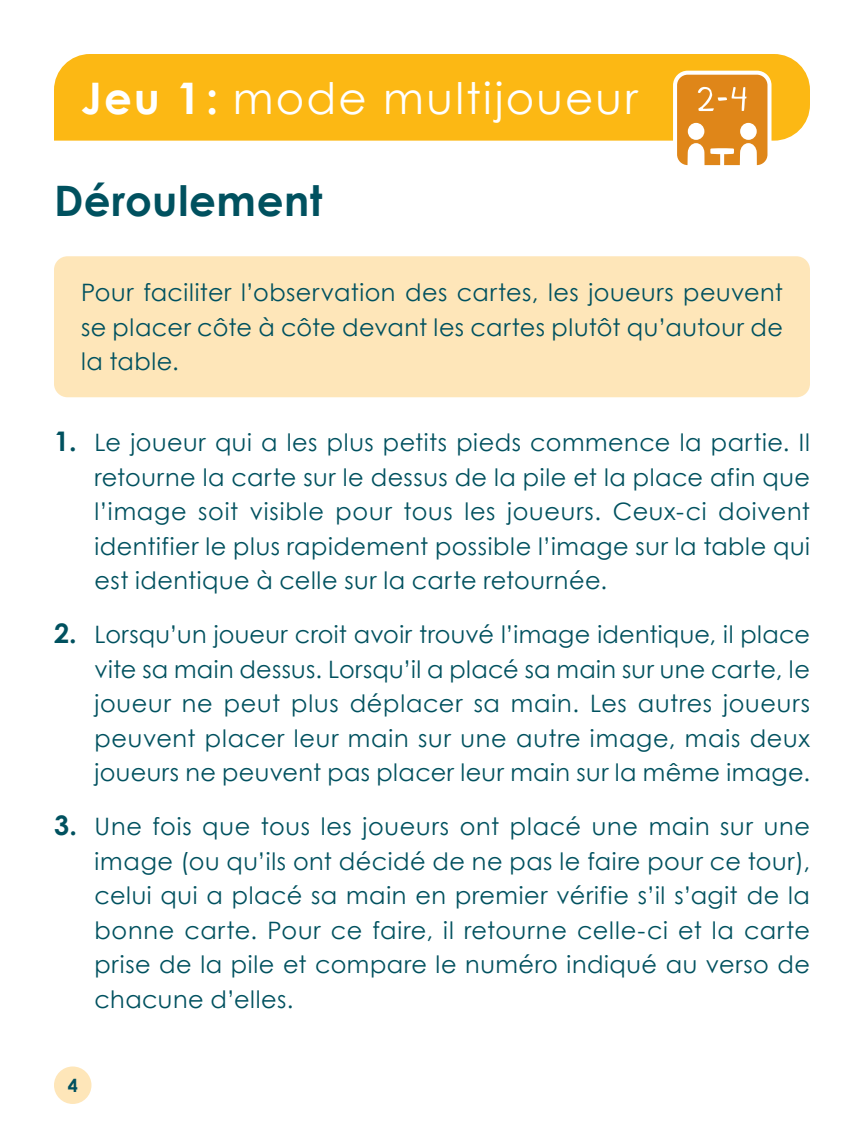
<style>
.page{position:relative;width:864px;height:1134px;background:#fff}
.page>*{position:absolute;margin:0;border:0;box-sizing:border-box;transform-origin:0 0}
.t1{font:43.5px "Century Gothic Mod";letter-spacing:.055em;color:#fff}
.t2{font:42px "Century Gothic Bold Mod";letter-spacing:.015em;color:#00515f}
.t3{font:24px/34.5px "Century Gothic Mod";letter-spacing:.02em;color:#00515f;text-align:justify}
.t4{font:18px "Century Gothic Bold Mod";color:#00515f}
.s1{font-family:"Century Gothic Bold Mod"}
.s2{font-family:"Century Gothic Bold Mod";font-size:27px}
</style>
<div class="page">
<div style="left:54px;top:256px;width:756px;height:141px;background:#fee6b9;border-radius:14px"></div>
<div style="left:54px;top:54px;width:756px;height:87px;background:#fcb814"></div>
<div style="left:675px;top:73px;width:95px;height:94px;background:#df8619;border-radius:13px"></div>
<div style="left:673px;top:71px;width:99px;height:98px;border:4px solid #fff;border-radius:13px"></div>
<svg style="left:698px;top:86px;width:49px;height:25px"></svg>
<svg style="left:740px;top:143px;width:17px;height:23px"></svg>
<div style="left:740px;top:123px;width:17px;height:17px;background:#fff;border-radius:50%"></div>
<svg style="left:687px;top:143px;width:18px;height:23px"></svg>
<div style="left:688px;top:123px;width:16px;height:17px;background:#fff;border-radius:50%"></div>
<svg style="left:720px;top:149px;width:4px;height:19px"></svg>
<div style="left:710px;top:148px;width:24px;height:6px;background:#fff"></div>
<div style="left:54px;top:1066px;width:37px;height:38px;background:#fee6b9;border-radius:50%"></div>
<h1 class="t1" style="left:81px;top:71px;width:558px"><span class="s1">Jeu 1:</span> mode multijoueur</h1>
<h2 class="t2" style="left:54px;top:174px;width:270px">Déroulement</h2>
<p class="t3" style="left:81px;top:275px;width:704px">Pour faciliter l’observation des cartes, les joueurs peuvent se placer côte à côte devant les cartes plutôt qu’autour de la table.</p>
<p class="t3" style="left:94px;top:425px;width:717px;text-indent:-40px"><span class="s2">1.</span> Le joueur qui a les plus petits pieds commence la partie. Il retourne la carte sur le dessus de la pile et la place afin que l’image soit visible pour tous les joueurs. Ceux-ci doivent identifier le plus rapidement possible l’image sur la table qui est identique à celle sur la carte retournée.</p>
<p class="t3" style="left:94px;top:617px;width:717px;text-indent:-40px"><span class="s2">2.</span> Lorsqu’un joueur croit avoir trouvé l’image identique, il place vite sa main dessus. Lorsqu’il a placé sa main sur une carte, le joueur ne peut plus déplacer sa main. Les autres joueurs peuvent placer leur main sur une autre image, mais deux joueurs ne peuvent pas placer leur main sur la même image.</p>
<p class="t3" style="left:94px;top:809px;width:717px;text-indent:-40px"><span class="s2">3.</span> Une fois que tous les joueurs ont placé une main sur une image (ou qu’ils ont décidé de ne pas le faire pour ce tour), celui qui a placé sa main en premier vérifie s’il s’agit de la bonne carte. Pour ce faire, il retourne celle-ci et la carte prise de la pile et compare le numéro indiqué au verso de chacune d’elles.</p>
<p class="t4" style="left:68px;top:1074px;width:12px">4</p>
</div>
